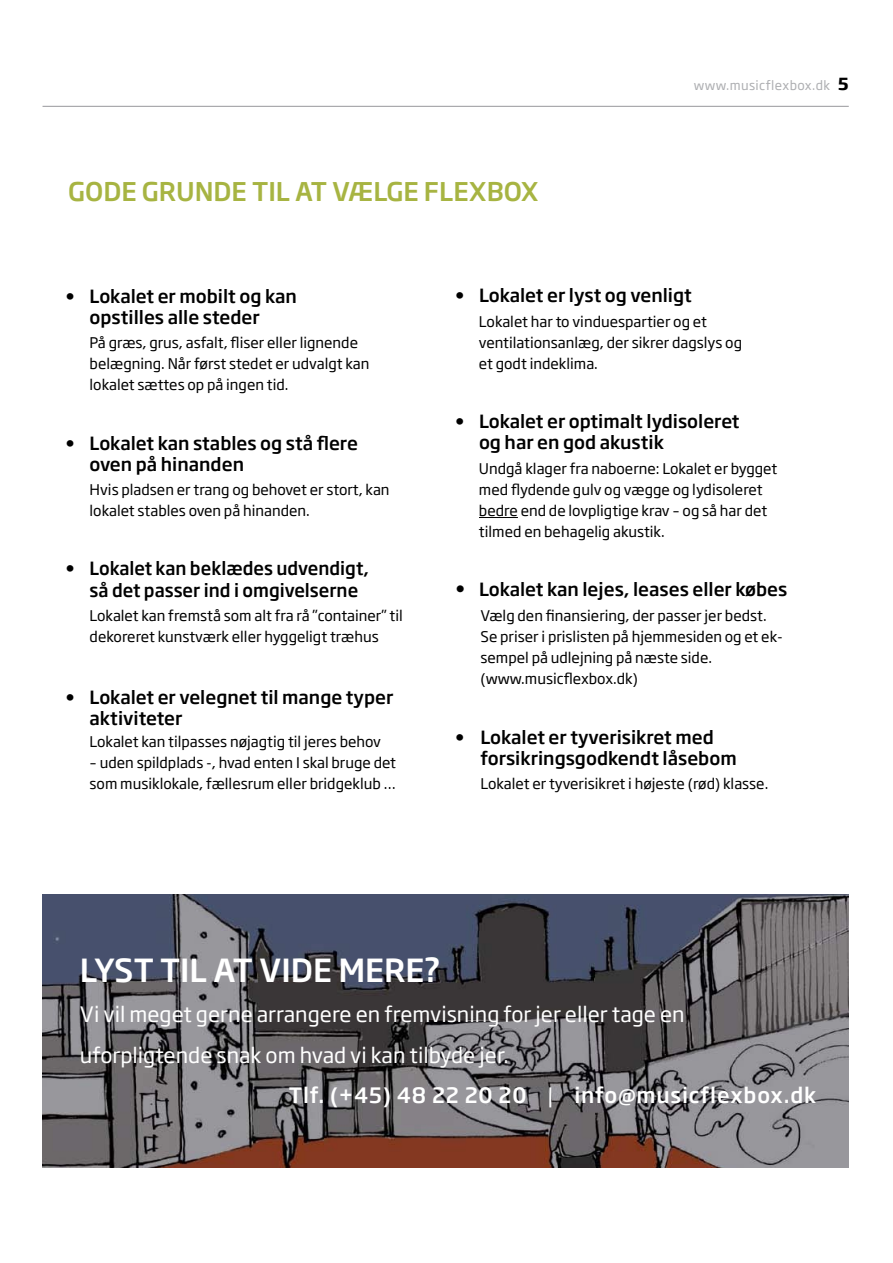
<style>
.page{position:relative;width:893px;height:1263px;background:#fff}
.page>*{position:absolute;margin:0;border:0;box-sizing:border-box;transform-origin:0 0}
.t1{font:500 31.5px "Soho Gothic Pro";color:#fff}
.t2{font:500 25.5px "Soho Gothic Pro";color:#a7b442}
.t3{font:21px "Soho Gothic Pro";color:#fff}
.t4{font:500 21px "Soho Gothic Pro";letter-spacing:.04em;color:#fff}
.t5{font:500 18px/21px "Soho Gothic Pro";color:#000}
.t6{font:14.55px/21px "Soho Gothic Pro";color:#000}
.t7{font:12.75px "Soho Gothic Pro";letter-spacing:.03em;color:#aeafb2}
.s1{font-family:"Soho Gothic Std";font-weight:700;font-size:16.5px;color:#000}
.s2{font-weight:400;font-size:19.5px}
.s3{font-weight:400}
</style>
<div class="page">
<hr style="left:43px;top:106px;width:806px;height:1px;background:#97979b">
<img style="left:43px;top:894px;width:806px;height:273px">
<hr style="left:479px;top:517px;width:39px;height:1px;background:#000">
<h2 class="t2" style="left:68px;top:171px;width:472px">GODE GRUNDE TIL AT VÆLGE FLEXBOX</h2>
<p class="t7" style="left:694px;top:76px;width:156px">www.musicflexbox.dk <span class="s1">5</span></p>
<p class="t5" style="left:90px;top:285px;width:209px;text-indent:-24px">• Lokalet er mobilt og kan opstilles alle steder</p>
<p class="t6" style="left:90px;top:331px;width:281px">På græs, grus, asfalt, fliser eller lignende belægning. Når først stedet er udvalgt kan lokalet sættes op på ingen tid.</p>
<p class="t5" style="left:90px;top:432px;width:270px;text-indent:-24px">• Lokalet kan stables og stå flere oven på hinanden</p>
<p class="t6" style="left:90px;top:478px;width:301px">Hvis pladsen er trang og behovet er stort, kan lokalet stables oven på hinanden.</p>
<p class="t5" style="left:90px;top:555px;width:281px;line-height:22.5px;text-indent:-24px">• Lokalet kan beklædes udvendigt, så det passer ind i omgivelserne</p>
<p class="t6" style="left:90px;top:604px;width:315px">Lokalet kan fremstå som alt fra rå ”container” til dekoreret kunstværk eller hyggeligt træhus</p>
<p class="t5" style="left:90px;top:685px;width:305px;text-indent:-24px">• Lokalet er velegnet til mange typer aktiviteter</p>
<p class="t6" style="left:90px;top:730px;width:293px">Lokalet kan tilpasses nøjagtig til jeres behov</p>
<p class="t6" style="left:90px;top:751px;width:308px">– uden spildplads -, hvad enten I skal bruge det som musiklokale, fællesrum eller bridgeklub …</p>
<p class="t5" style="left:455px;top:283px;width:238px">• Lokalet er lyst og venligt</p>
<p class="t6" style="left:479px;top:310px;width:265px">Lokalet har to vinduespartier og et ventilationsanlæg, der sikrer dagslys og et godt indeklima.</p>
<p class="t5" style="left:479px;top:409px;width:262px;text-indent:-24px">• Lokalet er optimalt lydisoleret og har en god akustik</p>
<p class="t6" style="left:479px;top:457px;width:300px">Undgå klager fra naboerne: Lokalet er bygget med flydende gulv og vægge og lydisoleret bedre end de lovpligtige krav – og så har det tilmed en behagelig akustik.</p>
<p class="t5" style="left:455px;top:577px;width:334px"><span class="s2">•</span> Lokalet kan lejes, leases eller købes</p>
<p class="t6" style="left:480px;top:604px;width:304px">Vælg den finansiering, der passer jer bedst.<br>Se priser i prislisten på hjemmesiden og et ek&shy;sempel på udlejning på næste side. (www.musicflexbox.dk)</p>
<p class="t5" style="left:480px;top:726px;width:258px;text-indent:-26px">• Lokalet er tyverisikret med forsikringsgodkendt låsebom</p>
<p class="t6" style="left:480px;top:772px;width:289px">Lokalet er tyverisikret i højeste (rød) klasse.</p>
<h1 class="t1" style="left:80px;top:945px;width:362px">LYST TIL AT VIDE MERE?</h1>
<h3 class="t3" style="left:80px;top:998px;width:606px">Vi vil meget gerne arrangere en fremvisning for jer eller tage en</h3>
<h3 class="t3" style="left:80px;top:1039px;width:430px">uforpligtende snak om hvad vi kan tilbyde jer.</h3>
<h3 class="t4" style="left:289px;top:1079px;width:529px">Tlf. (+45) 48 22 20 20 <span class="s3">|</span> info@musicflexbox.dk</h3>
</div>
